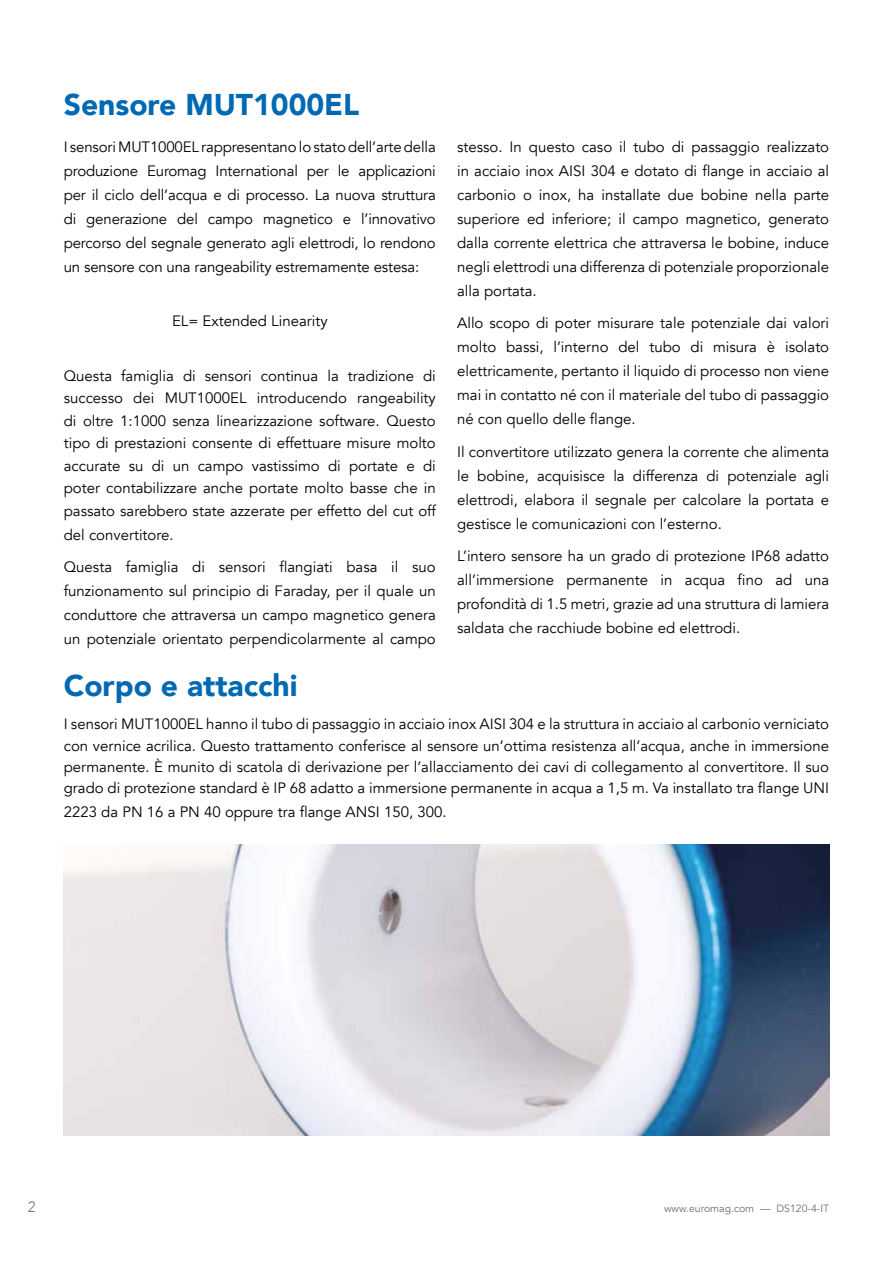
<style>
.page{position:relative;width:893px;height:1263px;background:#fff}
.page>*{position:absolute;margin:0;border:0;box-sizing:border-box;transform-origin:0 0}
.t1{font:900 30px "Avenir";color:#0069b4}
.t2{font:15px/24px "Avenir";color:#000;text-align:justify}
.t3{font:300 15px "Avenir";color:#706f6f}
.t4{font:10.5px "Avenir";color:#706f6f}
</style>
<div class="page">
<img style="left:64px;top:844px;width:765px;height:291px">
<h1 class="t1" style="left:64px;top:79px;width:297px">Sensore MUT1000EL</h1>
<p class="t2" style="left:64px;top:135px;width:374px">I sensori MUT1000EL rappresentano lo stato dell’arte della produzione Euromag International per le applicazioni per il ciclo dell’acqua e di processo. La nuova struttura di generazione del campo magnetico e l’innovativo percorso del segnale generato agli elettrodi, lo rendono un sensore con una rangeability estremamente estesa:</p>
<p class="t2" style="left:172px;top:309px;width:157px">EL= Extended Linearity</p>
<p class="t2" style="left:64px;top:365px;width:374px;line-height:22.5px">Questa famiglia di sensori continua la tradizione di successo dei MUT1000EL introducendo rangeability di oltre 1:1000 senza linearizzazione software. Questo tipo di prestazioni consente di effettuare misure molto accurate su di un campo vastissimo di portate e di poter contabilizzare anche portate molto basse che in passato sarebbero state azzerate per effetto del cut off</p>
<p class="t2" style="left:64px;top:519px;width:374px;line-height:32.5px">del convertitore.<br>Questa famiglia di sensori flangiati basa il suo</p>
<p class="t2" style="left:64px;top:579px;width:374px">funzionamento sul principio di Faraday, per il quale un conduttore che attraversa un campo magnetico genera un potenziale orientato perpendicolarmente al campo</p>
<p class="t2" style="left:457px;top:135px;width:374px">stesso. In questo caso il tubo di passaggio realizzato in acciaio inox AISI 304 e dotato di flange in acciaio al carbonio o inox, ha installate due bobine nella parte superiore ed inferiore; il campo magnetico, generato dalla corrente elettrica che attraversa le bobine, induce negli elettrodi una differenza di potenziale proporzionale alla portata.</p>
<p class="t2" style="left:457px;top:311px;width:374px">Allo scopo di poter misurare tale potenziale dai valori molto bassi, l’interno del tubo di misura è isolato elettricamente, pertanto il liquido di processo non viene mai in contatto né con il materiale del tubo di passaggio né con quello delle flange.</p>
<p class="t2" style="left:457px;top:440px;width:374px">Il convertitore utilizzato genera la corrente che alimenta le bobine, acquisisce la differenza di potenziale agli elettrodi, elabora il segnale per calcolare la portata e gestisce le comunicazioni con l’esterno.</p>
<p class="t2" style="left:457px;top:544px;width:374px">L’intero sensore ha un grado di protezione IP68 adatto all’immersione permanente in acqua fino ad una profondità di 1.5 metri, grazie ad una struttura di lamiera saldata che racchiude bobine ed elettrodi.</p>
<h1 class="t1" style="left:64px;top:659px;width:235px">Corpo e attacchi</h1>
<p class="t2" style="left:64px;top:714px;width:767px;line-height:21.1px">I sensori MUT1000EL hanno il tubo di passaggio in acciaio inox AISI 304 e la struttura in acciaio al carbonio verniciato con vernice acrilica. Questo trattamento conferisce al sensore un’ottima resistenza all’acqua, anche in immersione permanente. È munito di scatola di derivazione per l’allacciamento dei cavi di collegamento al convertitore. Il suo grado di protezione standard è IP 68 adatto a immersione permanente in acqua a 1,5 m. Va installato tra flange UNI</p>
<p class="t2" style="left:64px;top:800px;width:384px">2223 da PN 16 a PN 40 oppure tra flange ANSI 150, 300.</p>
<p class="t3" style="left:28px;top:1198px;width:9px">2</p>
<p class="t4" style="left:664px;top:1202px;width:167px">www.euromag.com — DS120-4-IT</p>
</div>
